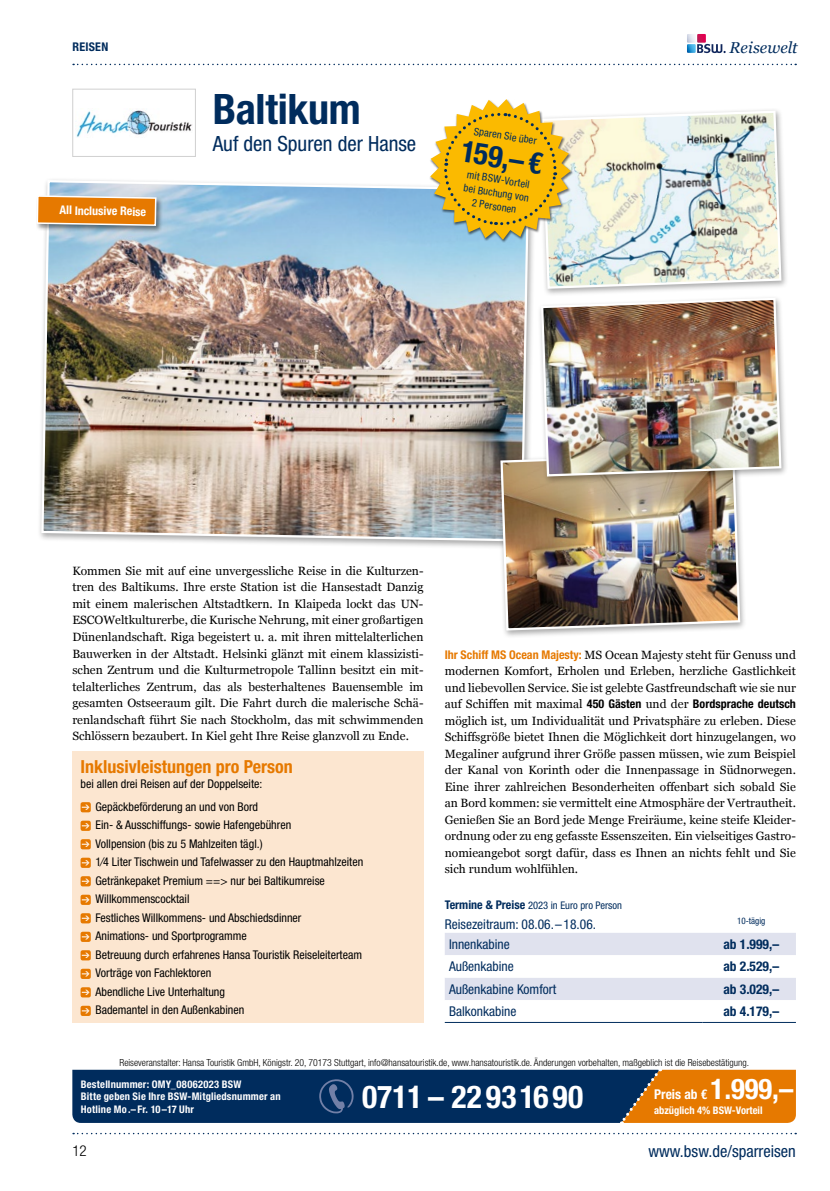
<style>
.page{position:relative;width:830px;height:1191px;background:#fff}
.page>*{position:absolute;margin:0;border:0;box-sizing:border-box;transform-origin:0 0}
.t1{font:700 condensed 42px "Helvetica Neue LT Pro";letter-spacing:-.01em;color:#002c5d}
.t2{font:700 condensed 31.5px "Helvetica Neue LT Pro";letter-spacing:.005em;color:#fff}
.t3{font:700 condensed 30px "Helvetica Neue LT Pro";color:#002c5d}
.t4{font:condensed 21px "Helvetica Neue LT Pro";color:#002c5d}
.t5{font:700 condensed 18px "Helvetica Neue LT Pro";color:#e67900}
.t6{font:condensed 16.5px "Helvetica Neue LT Pro";color:#002c5d}
.t7{font:italic 15.75px "Georgia";color:#002c5d}
.t8{font:300 condensed 15px "Helvetica Neue LT Std";color:#000}
.t9{font:condensed 13.5px "Helvetica Neue LT Pro";color:#002c5d}
.t10{font:700 condensed 13.5px "Helvetica Neue LT Pro";color:#002c5d}
.t11{font:700 condensed 13.5px "Helvetica Neue LT Pro";color:#fff}
.t12{font:12px/16.5px "Georgia";color:#000;text-align:justify}
.t13{font:condensed 12px/18.5px "Helvetica Neue LT Pro";color:#000}
.t14{font:700 condensed 12px "Helvetica Neue LT Pro";color:#fff}
.t15{font:700 condensed 12px "Helvetica Neue LT Pro";letter-spacing:.025em;color:#002c5d}
.t16{font:700 condensed 10.5px/12.6px "Helvetica Neue LT Pro";letter-spacing:.02em;color:#fff}
.t17{font:condensed 10.5px/13.5px "Helvetica Neue LT Pro";color:#002c5d;text-align:center}
.t18{font:700 condensed 10.5px "Helvetica Neue LT Pro";color:#fff}
.t19{font:300 condensed 9.75px "Helvetica Neue LT Std";color:#000}
.t20{font:condensed 9px "Helvetica Neue LT Pro";color:#002c5d}
.s1{font-family:"Helvetica Neue LT Pro";font-weight:700;font-stretch:condensed;color:#e67900}
.s2{font-family:"Helvetica Neue LT Pro";font-weight:700;font-stretch:condensed}
.s3{font-weight:700;font-size:12px}
.s4{font-size:28.5px}
</style>
<div class="page">
<svg style="left:73px;top:1132px;width:722px;height:2px"></svg>
<svg style="left:73px;top:64px;width:722px;height:1px"></svg>
<svg style="left:687px;top:34px;width:38px;height:19px"></svg>
<div style="left:72px;top:751px;width:351px;height:272px;background:#fce6d0"></div>
<svg style="left:80px;top:802px;width:11px;height:10px"></svg>
<svg style="left:80px;top:820px;width:11px;height:11px"></svg>
<svg style="left:80px;top:839px;width:11px;height:10px"></svg>
<svg style="left:80px;top:857px;width:11px;height:11px"></svg>
<svg style="left:80px;top:876px;width:11px;height:10px"></svg>
<svg style="left:80px;top:894px;width:11px;height:11px"></svg>
<svg style="left:80px;top:913px;width:11px;height:10px"></svg>
<svg style="left:80px;top:931px;width:11px;height:11px"></svg>
<svg style="left:80px;top:950px;width:11px;height:10px"></svg>
<svg style="left:80px;top:968px;width:11px;height:11px"></svg>
<svg style="left:80px;top:987px;width:11px;height:10px"></svg>
<svg style="left:80px;top:1005px;width:11px;height:11px"></svg>
<div style="left:38px;top:177px;width:498px;height:372px;background:#000;opacity:.34"></div>
<img style="left:40px;top:179px;width:490px;height:363px">
<svg style="left:72px;top:1069px;width:723px;height:54px;background:#35404d"></svg>
<svg style="left:445px;top:933px;width:350px;height:89px"></svg>
<hr style="left:444px;top:1022px;width:258px;height:1px;background:#002c5d">
<hr style="left:702px;top:1022px;width:93px;height:1px;background:#002c5d">
<div style="left:36px;top:194px;width:127px;height:39px;background:#000;opacity:.45"></div>
<svg style="left:36px;top:194px;width:121px;height:33px;background:#de8f36"></svg>
<img style="left:76px;top:110px;width:117px;height:27px">
<div style="left:72px;top:89px;width:124px;height:68px;border:1px solid #d0d0d0"></div>
<div style="left:537px;top:108px;width:251px;height:189px;background:#000;opacity:.34"></div>
<img style="left:540px;top:109px;width:242px;height:181px">
<div style="left:496px;top:450px;width:251px;height:189px;background:#000;opacity:.34"></div>
<img style="left:499px;top:451px;width:242px;height:180px">
<div style="left:537px;top:295px;width:250px;height:189px;background:#000;opacity:.34"></div>
<img style="left:539px;top:296px;width:243px;height:182px">
<div style="left:429px;top:99px;width:144px;height:144px;background:#000;opacity:.55"></div>
<svg style="left:430px;top:99px;width:140px;height:141px;background:#e8c249"></svg>
<p class="t15" style="left:72px;top:40px;width:37px">REISEN</p>
<h3 class="t7" style="left:729px;top:36px;width:70px">Reisewelt</h3>
<p class="t14" style="left:60px;top:203px;width:88px;rotate:1deg">All Inclusive Reise</p>
<h1 class="t1" style="left:213px;top:83px;width:149px">Baltikum</h1>
<h3 class="t4" style="left:213px;top:131px;width:205px">Auf den Spuren der Hanse</h3>
<p class="t17" style="left:475px;top:124px;width:65px;rotate:9deg">Sparen Sie über</p>
<h3 class="t3" style="left:464px;top:133px;width:83px;rotate:9deg">159,–€</h3>
<p class="t17" style="left:466px;top:167px;width:67px;rotate:9deg">mit BSW-Vorteil bei Buchung von<br>2 Personen</p>
<p class="t12" style="left:72px;top:562px;width:352px">Kommen Sie mit auf eine unvergessliche Reise in die Kulturzen&shy;tren des Baltikums. Ihre erste Station ist die Hansestadt Danzig mit einem malerischen Altstadtkern. In Klaipeda lockt das UN-ESCOWeltkulturerbe, die Kurische Nehrung, mit einer großartigen Dünenlandschaft. Riga begeistert u. a. mit ihren mittelalterlichen Bauwerken in der Altstadt. Helsinki glänzt mit einem klassizisti&shy;schen Zentrum und die Kulturmetropole Tallinn besitzt ein mit&shy;telalterliches Zentrum, das als besterhaltenes Bauensemble im gesamten Ostseeraum gilt. Die Fahrt durch die malerische Schä&shy;renlandschaft führt Sie nach Stockholm, das mit schwimmenden Schlössern bezaubert. In Kiel geht Ihre Reise glanzvoll zu Ende.</p>
<h3 class="t5" style="left:80px;top:756px;width:214px">Inklusivleistungen pro Person</h3>
<p class="t13" style="left:95px;top:772px;width:168px;line-height:22.8px;text-indent:-15px">bei allen drei Reisen auf der Doppelseite:<br>Gepäckbeförderung an und von Bord</p>
<p class="t13" style="left:95px;top:815px;width:269px">Ein- &amp; Ausschiffungs- sowie Hafengebühren<br>Vollpension (bis zu 5 Mahlzeiten tägl.)<br>1⁄4 Liter Tischwein und Tafelwasser zu den Hauptmahlzeiten Getränkepaket Premium ==&gt; nur bei Baltikumreise Willkommenscocktail<br>Festliches Willkommens- und Abschiedsdinner<br>Animations- und Sportprogramme<br>Betreuung durch erfahrenes Hansa Touristik Reiseleiterteam Vorträge von Fachlektoren<br>Abendliche Live Unterhaltung<br>Bademantel in den Außenkabinen</p>
<p class="t12" style="left:444px;top:646px;width:352px"><span class="s1">Ihr Schiff MS Ocean Majesty:</span> MS Ocean Majesty steht für Genuss und modernen Komfort, Erholen und Erleben, herzliche Gastlichkeit und liebevollen Service. Sie ist gelebte Gastfreundschaft wie sie nur auf Schiffen mit maximal <span class="s2">450 Gästen</span> und der <span class="s2">Bordsprache deutsch </span>möglich ist, um Individualität und Privatsphäre zu erleben. Diese Schiffsgröße bietet Ihnen die Möglichkeit dort hinzugelangen, wo Megaliner aufgrund ihrer Größe passen müssen, wie zum Beispiel der Kanal von Korinth oder die Innenpassage in Südnorwegen.<br>Eine ihrer zahlreichen Besonderheiten offenbart sich sobald Sie an Bord kommen: sie vermittelt eine Atmosphäre der Vertrautheit.<br>Genießen Sie an Bord jede Menge Freiräume, keine steife Kleider&shy;ordnung oder zu eng gefasste Essenszeiten. Ein vielseitiges Gastro&shy;nomieangebot sorgt dafür, dass es Ihnen an nichts fehlt und Sie sich rundum wohlfühlen.</p>
<p class="t17" style="left:444px;top:898px;width:179px"><span class="s3">Termine &amp; Preise</span> 2023 in Euro pro Person</p>
<p class="t9" style="left:444px;top:916px;width:153px">Reisezeitraum: 08.06.–18.06.</p>
<p class="t20" style="left:736px;top:915px;width:30px">10-tägig</p>
<p class="t9" style="left:449px;top:936px;width:62px">Innenkabine</p>
<p class="t10" style="left:723px;top:936px;width:57px">ab 1.999,–</p>
<p class="t9" style="left:449px;top:958px;width:66px">Außenkabine</p>
<p class="t10" style="left:723px;top:958px;width:57px">ab 2.529,–</p>
<p class="t9" style="left:449px;top:981px;width:109px">Außenkabine Komfort</p>
<p class="t10" style="left:723px;top:980px;width:57px">ab 3.029,–</p>
<p class="t9" style="left:449px;top:1003px;width:69px">Balkonkabine</p>
<p class="t10" style="left:723px;top:1003px;width:57px">ab 4.179,–</p>
<p class="t19" style="left:119px;top:1056px;width:631px">Reiseveranstalter: Hansa Touristik GmbH, Königstr. 20, 70173 Stuttgart, info@hansatouristik.de, www.hansatouristik.de. Änderungen vorbehalten, maßgeblich ist die Reisebestätigung.</p>
<p class="t16" style="left:81px;top:1077px;width:201px">Bestellnummer: OMY_08062023 BSW<br>Bitte geben Sie Ihre BSW-Mitgliedsnummer an<br>Hotline Mo.–Fr. 10–17 Uhr</p>
<p class="t8" style="left:72px;top:1142px;width:16px">12</p>
<h2 class="t2" style="left:362px;top:1077px;width:223px">0711 – 22 9316 90</h2>
<p class="t11" style="left:653px;top:1085px;width:141px">Preis ab € <span class="s4">1.999,–</span></p>
<p class="t18" style="left:653px;top:1103px;width:110px">abzüglich 4% BSW-Vorteil</p>
<h3 class="t6" style="left:648px;top:1141px;width:149px">www.bsw.de/sparreisen</h3>
</div>
